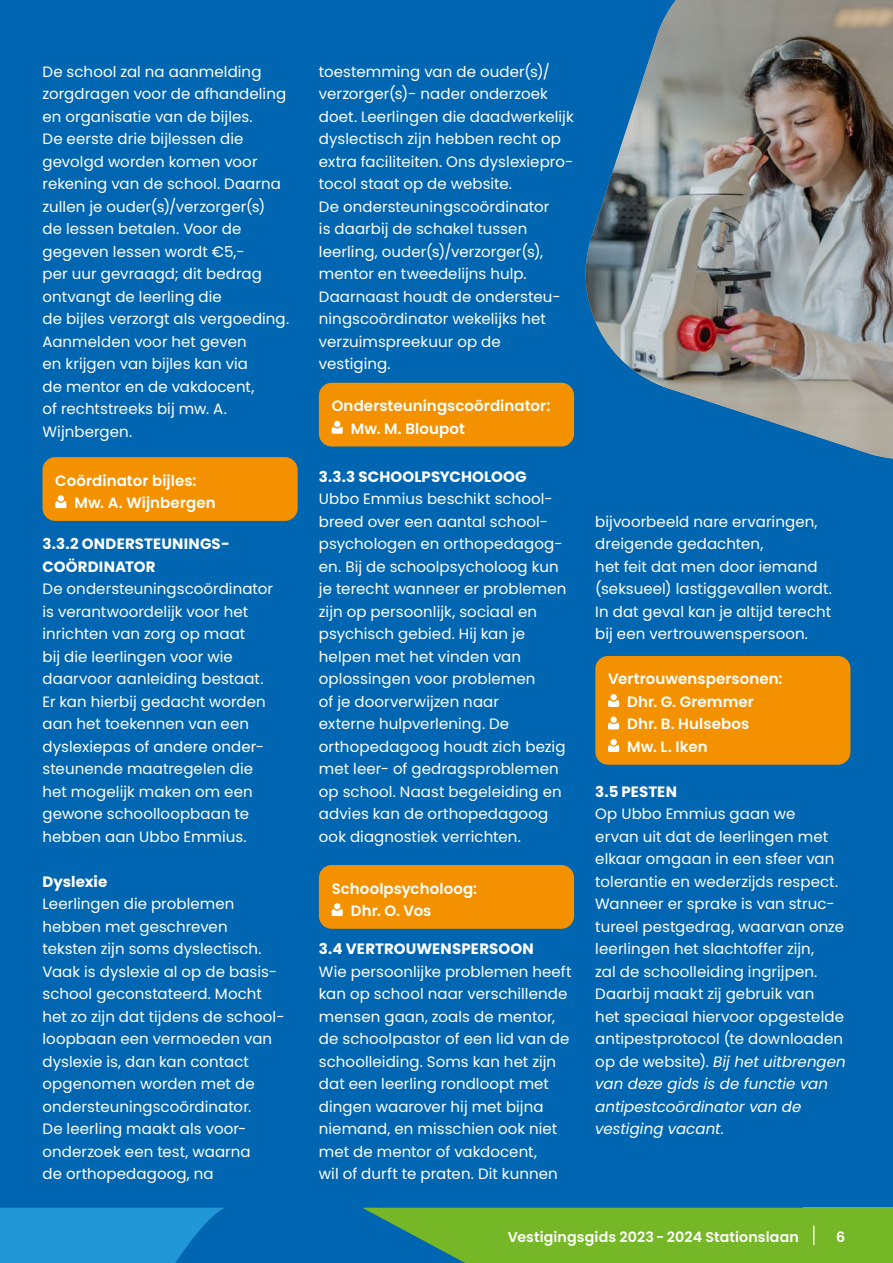
<style>
.page{position:relative;width:893px;height:1263px;background:#0066b1}
.page>*{position:absolute;margin:0;border:0;box-sizing:border-box;transform-origin:0 0}
.t1{font:15px/22.5px "Poppins";letter-spacing:.005em;color:#fff}
.t2{font:600 15px/22.5px "Poppins";letter-spacing:.005em;color:#fff}
.t3{font:700 15px/22.5px "Poppins";letter-spacing:.01em;color:#fff}
.t4{font:600 14.25px "Poppins";letter-spacing:.005em;color:#fff}
.s1{font-style:italic}
</style>
<div class="page">
<img style="left:585px;top:0;width:308px;height:459px">
<div style="left:43px;top:457px;width:255px;height:64px;background:#f39100;border-radius:13px"></div>
<svg style="left:55px;top:495px;width:12px;height:13px"></svg>
<div style="left:319px;top:383px;width:255px;height:63px;background:#f39100;border-radius:13px"></div>
<svg style="left:332px;top:421px;width:11px;height:13px"></svg>
<div style="left:319px;top:865px;width:255px;height:64px;background:#f39100;border-radius:13px"></div>
<svg style="left:332px;top:903px;width:11px;height:13px"></svg>
<div style="left:595px;top:656px;width:255px;height:109px;background:#f39100;border-radius:13px"></div>
<div style="left:610px;top:694px;width:7px;height:6px;background:#fff;border-radius:50%"></div>
<svg style="left:608px;top:700px;width:11px;height:7px"></svg>
<div style="left:610px;top:716px;width:7px;height:7px;background:#fff;border-radius:50%"></div>
<svg style="left:608px;top:722px;width:11px;height:7px"></svg>
<div style="left:610px;top:739px;width:7px;height:6px;background:#fff;border-radius:50%"></div>
<svg style="left:608px;top:745px;width:11px;height:7px"></svg>
<div style="left:760px;top:1208px;width:133px;height:55px;background:#75b726"></div>
<svg style="left:0;top:1208px;width:224px;height:55px;background:#1c91d0"></svg>
<svg style="left:363px;top:1208px;width:452px;height:55px"></svg>
<p class="t1" style="left:43px;top:60px;width:248px">De school zal na aanmelding zorgdragen voor de afhandeling en organisatie van de bijles.<br>De eerste drie bijlessen die gevolgd worden komen voor rekening van de school. Daarna zullen je ouder(s)/verzorger(s)<br>de lessen betalen. Voor de gegeven lessen wordt €5,-<br>per uur gevraagd; dit bedrag ontvangt de leerling die<br>de bijles verzorgt als vergoeding.<br>Aanmelden voor het geven<br>en krijgen van bijles kan via<br>de mentor en de vakdocent,<br>of rechtstreeks bij mw. A.<br>Wijnbergen.</p>
<p class="t2" style="left:74px;top:469px;width:143px;text-indent:-19px">Coördinator bijles:<br>Mw. A. Wijnbergen</p>
<p class="t3" style="left:43px;top:533px;width:189px">3.3.2 ONDERSTEUNINGS-<br>COÖRDINATOR</p>
<p class="t1" style="left:43px;top:578px;width:232px">De ondersteuningscoördinator is verantwoordelijk voor het inrichten van zorg op maat<br>bij die leerlingen voor wie daarvoor aanleiding bestaat.<br>Er kan hierbij gedacht worden aan het toekennen van een dyslexiepas of andere onder&shy;steunende maatregelen die het mogelijk maken om een gewone schoolloopbaan te hebben aan Ubbo Emmius.</p>
<p class="t3" style="left:43px;top:870px;width:66px">Dyslexie</p>
<p class="t1" style="left:43px;top:893px;width:244px">Leerlingen die problemen hebben met geschreven teksten zijn soms dyslectisch.<br>Vaak is dyslexie al op de basis&shy;school geconstateerd. Mocht het zo zijn dat tijdens de school&shy;loopbaan een vermoeden van dyslexie is, dan kan contact opgenomen worden met de ondersteuningscoördinator.<br>De leerling maakt als voor&shy;onderzoek een test, waarna<br>de orthopedagoog, na</p>
<p class="t1" style="left:319px;top:60px;width:256px">toestemming van de ouder(s)/ verzorger(s)- nader onderzoek doet. Leerlingen die daadwerkelijk dyslectisch zijn hebben recht op extra faciliteiten. Ons dyslexiepro&shy;tocol staat op de website.<br>De ondersteuningscoördinator<br>is daarbij de schakel tussen leerling, ouder(s)/verzorger(s), mentor en tweedelijns hulp.<br>Daarnaast houdt de ondersteu&shy;ningscoördinator wekelijks het verzuimspreekuur op de vestiging.</p>
<p class="t2" style="left:351px;top:395px;width:201px;text-indent:-19px">Ondersteuningscoördinator:<br>Mw. M. Bloupot</p>
<p class="t3" style="left:319px;top:465px;width:209px">3.3.3 SCHOOLPSYCHOLOOG</p>
<p class="t1" style="left:319px;top:488px;width:249px">Ubbo Emmius beschikt school&shy;breed over een aantal school&shy;psychologen en orthopedagog&shy;en. Bij de schoolpsycholoog kun je terecht wanneer er problemen zijn op persoonlijk, sociaal en psychisch gebied. Hij kan je helpen met het vinden van oplossingen voor problemen<br>of je doorverwijzen naar<br>externe hulpverlening. De orthopedagoog houdt zich bezig met leer- of gedragsproblemen op school. Naast begeleiding en advies kan de orthopedagoog ook diagnostiek verrichten.</p>
<p class="t2" style="left:351px;top:877px;width:128px;text-indent:-19px">Schoolpsycholoog:<br>Dhr. O. Vos</p>
<p class="t3" style="left:319px;top:938px;width:216px">3.4 VERTROUWENSPERSOON</p>
<p class="t1" style="left:319px;top:960px;width:254px">Wie persoonlijke problemen heeft kan op school naar verschillende mensen gaan, zoals de mentor, de schoolpastor of een lid van de schoolleiding. Soms kan het zijn dat een leerling rondloopt met dingen waarover hij met bijna niemand, en misschien ook niet met de mentor of vakdocent,<br>wil of durft te praten. Dit kunnen</p>
<p class="t1" style="left:595px;top:510px;width:238px">bijvoorbeeld nare ervaringen, dreigende gedachten,<br>het feit dat men door iemand (seksueel) lastiggevallen wordt.<br>In dat geval kan je altijd terecht bij een vertrouwenspersoon.</p>
<p class="t2" style="left:627px;top:668px;width:157px;text-indent:-19px">Vertrouwenspersonen:<br>Dhr. G. Gremmer<br>Dhr. B. Hulsebos<br>Mw. L. Iken</p>
<p class="t3" style="left:595px;top:780px;width:83px">3.5 PESTEN</p>
<p class="t1" style="left:595px;top:803px;width:252px">Op Ubbo Emmius gaan we<br>ervan uit dat de leerlingen met elkaar omgaan in een sfeer van tolerantie en wederzijds respect.<br>Wanneer er sprake is van struc&shy;tureel pestgedrag, waarvan onze leerlingen het slachtoffer zijn,<br>zal de schoolleiding ingrijpen.<br>Daarbij maakt zij gebruik van<br>het speciaal hiervoor opgestelde antipestprotocol (te downloaden op de website). <span class="s1">Bij het uitbrengen van deze gids is de functie van antipestcoördinator van de vestiging vacant</span>.</p>
<p class="t4" style="left:508px;top:1228px;width:293px">Vestigingsgids 2023 - 2024 Stationslaan</p>
<p class="t4" style="left:836px;top:1228px;width:11px">6</p>
</div>
